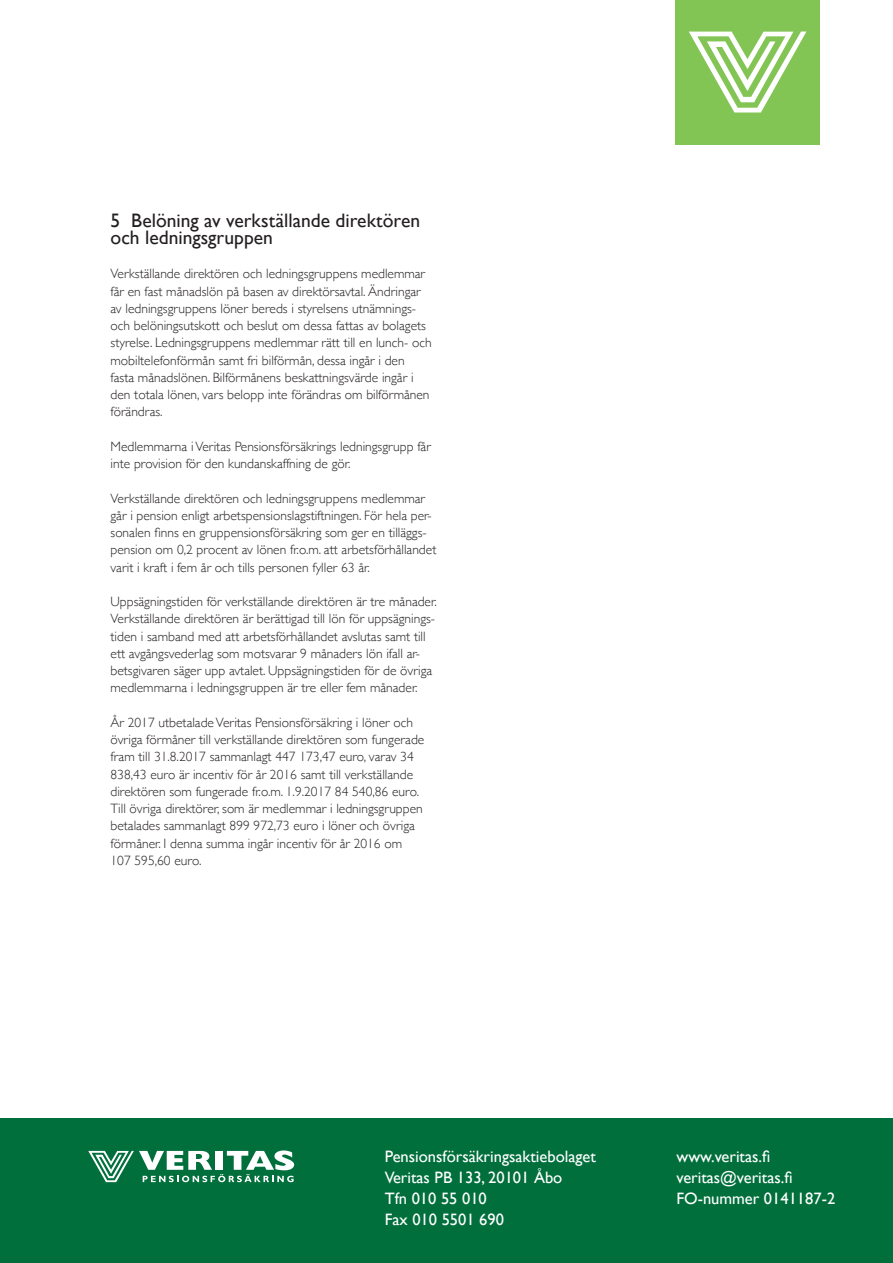
<style>
.page{position:relative;width:893px;height:1263px;background:#fff}
.page>*{position:absolute;margin:0;border:0;box-sizing:border-box;transform-origin:0 0}
.t1{font:19.5px/17.2px "Gill Sans";color:#231f20}
.t2{font:16.5px/21px "Gill Sans";color:#fff}
.t3{font:300 13.5px/17.2px "Gill Sans";color:#231f20}
</style>
<div class="page">
<div style="left:676px;top:0;width:144px;height:144px;background:#83c555"></div>
<svg style="left:689px;top:32px;width:117px;height:80px"></svg>
<div style="left:0;top:1119px;width:893px;height:144px;background:#006f3c"></div>
<svg style="left:88px;top:1150px;width:206px;height:32px"></svg>
<h1 class="t1" style="left:111px;top:211px;width:311px">5 Belöning av verkställande direktören och ledningsgruppen</h1>
<p class="t3" style="left:111px;top:265px;width:323px">Verkställande direktören och ledningsgruppens medlemmar får en fast månadslön på basen av direktörsavtal. Ändringar av ledningsgruppens löner bereds i styrelsens utnämnings&shy;och belöningsutskott och beslut om dessa fattas av bolagets styrelse. Ledningsgruppens medlemmar rätt till en lunch- och mobiltelefonförmån samt fri bilförmån, dessa ingår i den fasta månadslönen. Bilförmånens beskattningsvärde ingår i den totala lönen, vars belopp inte förändras om bilförmånen förändras.</p>
<p class="t3" style="left:111px;top:437px;width:322px">Medlemmarna i Veritas Pensionsförsäkrings ledningsgrupp får inte provision för den kundanskaffning de gör.</p>
<p class="t3" style="left:111px;top:489px;width:327px">Verkställande direktören och ledningsgruppens medlemmar går i pension enligt arbetspensionslagstiftningen. För hela per&shy;sonalen finns en gruppensionsförsäkring som ger en tilläggs&shy;pension om 0,2 procent av lönen fr.o.m. att arbetsförhållandet varit i kraft i fem år och tills personen fyller 63 år.</p>
<p class="t3" style="left:111px;top:592px;width:328px">Uppsägningstiden för verkställande direktören är tre månader.<br>Verkställande direktören är berättigad till lön för uppsägnings&shy;tiden i samband med att arbetsförhållandet avslutas samt till ett avgångsvederlag som motsvarar 9 månaders lön ifall ar&shy;betsgivaren säger upp avtalet. Uppsägningstiden för de övriga medlemmarna i ledningsgruppen är tre eller fem månader.</p>
<p class="t3" style="left:111px;top:713px;width:315px">År 2017 utbetalade Veritas Pensionsförsäkring i löner och övriga förmåner till verkställande direktören som fungerade fram till 31.8.2017 sammanlagt 447 173,47 euro, varav 34<br>838,43 euro är incentiv för år 2016 samt till verkställande direktören som fungerade fr.o.m. 1.9.2017 84 540,86 euro.<br>Till övriga direktörer, som är medlemmar i ledningsgruppen betalades sammanlagt 899 972,73 euro i löner och övriga förmåner. I denna summa ingår incentiv för år 2016 om 107 595,60 euro.</p>
<p class="t2" style="left:385px;top:1146px;width:213px">Pensionsförsäkringsaktiebolaget<br>Veritas PB 133, 20101 Åbo<br>Tfn 010 55 010<br>Fax 010 5501 690</p>
<p class="t2" style="left:676px;top:1146px;width:160px">www.veritas.fi veritas@veritas.fi<br>FO-nummer 0141187-2</p>
</div>
